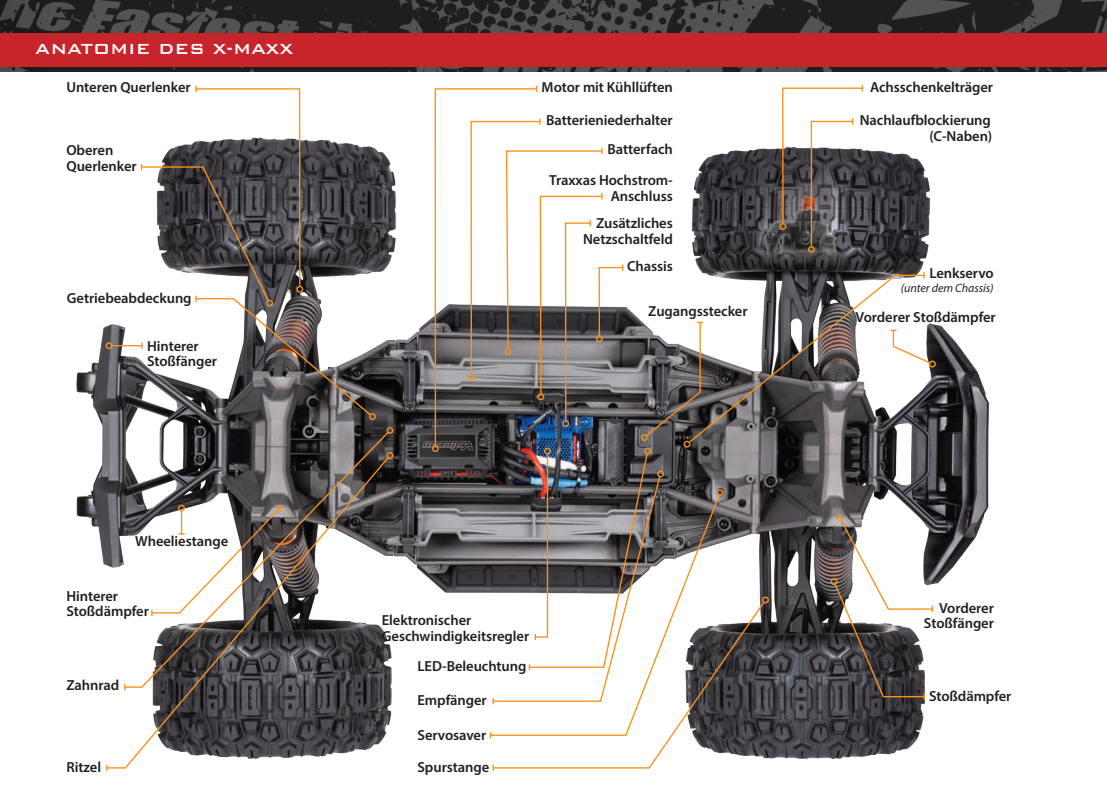
<style>
.page{position:relative;width:1107px;height:810px;background:#fff}
.page>*{position:absolute;margin:0;border:0;box-sizing:border-box;transform-origin:0 0}
.t1{font:500 19.5px "Bank Gothic BT";color:#fff}
.t2{font:600 14.55px/15.5px "Myriad Pro";letter-spacing:-.005em;color:#231f20}
.t3{font:italic 12px "Myriad Pro";letter-spacing:-.005em;color:#231f20}
</style>
<div class="page">
<img style="left:76px;top:147px;width:913px;height:612px">
<img style="left:0;top:0;width:1107px;height:71px">
<div style="left:0;top:33px;width:1107px;height:34px;background:#c8242b"></div>
<hr style="left:112px;top:345px;width:30px;height:1px;background:#f7931d">
<div style="left:106px;top:342px;width:6px;height:7px;border:1px solid #f7931d;border-radius:50%"></div>
<svg style="left:123px;top:430px;width:267px;height:26px"></svg>
<div style="left:387px;top:427px;width:6px;height:7px;border:1px solid #f7931d;border-radius:50%"></div>
<svg style="left:105px;top:456px;width:285px;height:313px"></svg>
<svg style="left:106px;top:765px;width:2px;height:6px"></svg>
<div style="left:387px;top:452px;width:6px;height:7px;border:1px solid #f7931d;border-radius:50%"></div>
<div style="left:836px;top:514px;width:7px;height:7px;border:1px solid #f7931d;border-radius:50%"></div>
<svg style="left:833px;top:518px;width:101px;height:182px"></svg>
<div style="left:831px;top:578px;width:6px;height:7px;border:1px solid #f7931d;border-radius:50%"></div>
<div style="left:544px;top:448px;width:7px;height:6px;border:1px solid #f7931d;border-radius:50%"></div>
<div style="left:369px;top:413px;width:7px;height:7px;border:1px solid #f7931d;border-radius:50%"></div>
<svg style="left:140px;top:86px;width:232px;height:331px"></svg>
<svg style="left:687px;top:274px;width:238px;height:170px"></svg>
<div style="left:684px;top:441px;width:7px;height:7px;border:1px solid #f7931d;border-radius:50%"></div>
<svg style="left:923px;top:272px;width:2px;height:6px"></svg>
<div style="left:808px;top:246px;width:7px;height:7px;border:1px solid #f7931d;border-radius:50%"></div>
<div style="left:779px;top:223px;width:7px;height:7px;border:1px solid #f7931d;border-radius:50%"></div>
<svg style="left:781px;top:85px;width:83px;height:163px"></svg>
<svg style="left:434px;top:87px;width:104px;height:360px"></svg>
<div style="left:432px;top:445px;width:7px;height:7px;border:1px solid #f7931d;border-radius:50%"></div>
<svg style="left:492px;top:600px;width:274px;height:169px"></svg>
<div style="left:762px;top:597px;width:7px;height:6px;border:1px solid #f7931d;border-radius:50%"></div>
<svg style="left:492px;top:765px;width:2px;height:6px"></svg>
<svg style="left:645px;top:321px;width:58px;height:117px"></svg>
<div style="left:641px;top:434px;width:7px;height:7px;border:1px solid #f7931d;border-radius:50%"></div>
<svg style="left:489px;top:493px;width:232px;height:244px"></svg>
<div style="left:717px;top:489px;width:7px;height:7px;border:1px solid #f7931d;border-radius:50%"></div>
<svg style="left:492px;top:475px;width:169px;height:228px"></svg>
<svg style="left:492px;top:698px;width:2px;height:6px"></svg>
<div style="left:657px;top:471px;width:7px;height:6px;border:1px solid #f7931d;border-radius:50%"></div>
<svg style="left:528px;top:452px;width:121px;height:218px"></svg>
<div style="left:644px;top:448px;width:7px;height:6px;border:1px solid #f7931d;border-radius:50%"></div>
<svg style="left:890px;top:329px;width:42px;height:36px"></svg>
<div style="left:929px;top:361px;width:7px;height:6px;border:1px solid #f7931d;border-radius:50%"></div>
<div style="left:562px;top:420px;width:7px;height:7px;border:1px solid #f7931d;border-radius:50%"></div>
<svg style="left:470px;top:118px;width:154px;height:304px"></svg>
<svg style="left:151px;top:508px;width:129px;height:108px"></svg>
<div style="left:178px;top:505px;width:7px;height:7px;border:1px solid #f7931d;border-radius:50%"></div>
<p class="t1" style="left:35px;top:39px;width:259px">ANATOMIE DES X-MAXX</p>
<p class="t2" style="left:66px;top:79px;width:126px">Unteren Querlenker</p>
<p class="t2" style="left:66px;top:142px;width:72px">Oberen<br>Querlenker</p>
<p class="t2" style="left:67px;top:290px;width:126px">Getriebeabdeckung</p>
<p class="t2" style="left:147px;top:338px;width:72px">Hinterer<br>Stoßfänger</p>
<p class="t2" style="left:135px;top:533px;width:94px">Wheeliestange</p>
<p class="t2" style="left:66px;top:588px;width:84px">Hinterer<br>Stoßdämpfer</p>
<p class="t2" style="left:66px;top:677px;width:54px">Zahnrad</p>
<p class="t2" style="left:66px;top:759px;width:36px">Ritzel</p>
<p class="t2" style="left:542px;top:79px;width:133px">Motor mit Kühllüften</p>
<p class="t2" style="left:870px;top:79px;width:125px">Achsschenkelträger</p>
<p class="t2" style="left:546px;top:112px;width:128px">Batterieniederhalter</p>
<p class="t2" style="left:607px;top:141px;width:67px">Batterfach</p>
<p class="t2" style="left:549px;top:172px;width:125px;text-align:right">Traxxas Hochstrom-<br>Anschluss</p>
<p class="t2" style="left:583px;top:215px;width:91px;text-align:right">Zusätzliches<br>Netzschaltfeld</p>
<p class="t2" style="left:627px;top:258px;width:47px">Chassis</p>
<p class="t2" style="left:648px;top:303px;width:101px">Zugangsstecker</p>
<p class="t2" style="left:860px;top:112px;width:134px;text-align:right">Nachlaufblockierung (C-Naben)</p>
<p class="t2" style="left:929px;top:265px;width:66px">Lenkservo</p>
<p class="t3" style="left:901px;top:281px;width:94px">(unter dem Chassis)</p>
<p class="t2" style="left:856px;top:310px;width:142px">Vorderer Stoßdämpfer</p>
<p class="t2" style="left:382px;top:612px;width:149px">Elektronischer<br>Geschwindigkeitsregler</p>
<p class="t2" style="left:417px;top:658px;width:111px">LED-Beleuchtung</p>
<p class="t2" style="left:417px;top:692px;width:71px">Empfänger</p>
<p class="t2" style="left:418px;top:727px;width:70px">Servosaver</p>
<p class="t2" style="left:417px;top:759px;width:73px">Spurstange</p>
<p class="t2" style="left:924px;top:600px;width:72px;text-align:right">Vorderer<br>Stoßfänger</p>
<p class="t2" style="left:929px;top:688px;width:84px">Stoßdämpfer</p>
</div>
